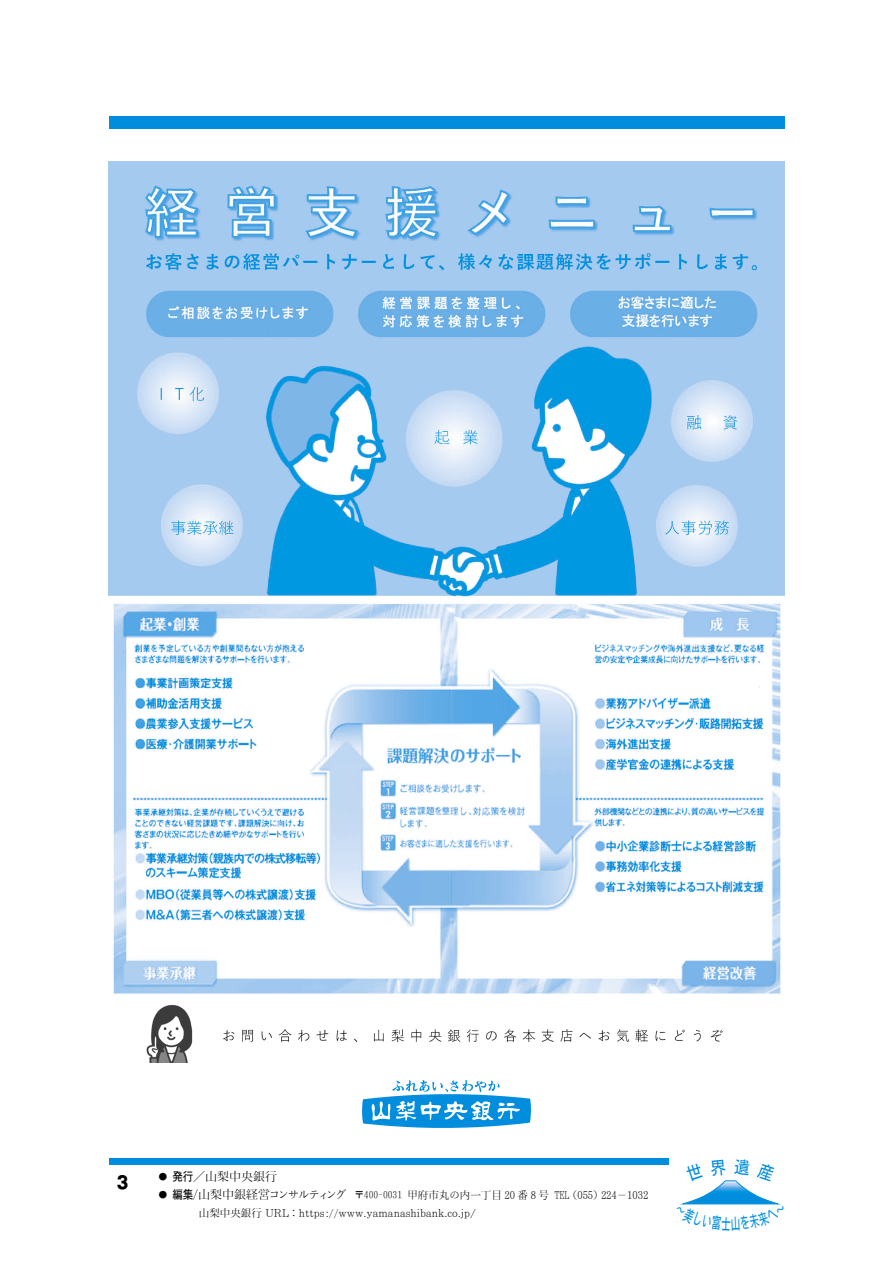
<style>
.page{position:relative;width:893px;height:1263px;background:#fff}
.page>*{position:absolute;margin:0;border:0;box-sizing:border-box;transform-origin:0 0}
.t1{font:18px "Mn Ip T6 M75";color:#000}
.t2{font:12px "Motoya Mincho W2 90 msp RKSJ H";color:#000}
.t3{font:10.5px/18px "Motoya Mincho W2 90 msp RKSJ H";color:#000}
.s1{font-size:9px}
.s2{font-family:"Motoya Gothic W3 90 msp RKSJ H"}
.s3{font-family:"Motoya Gothic W3 90 msp RKSJ H";font-size:12px}
.s4{font-size:12px}
.s5{font-family:"Mn M2 M50";font-size:9px}
.s6{font-family:"Mn M2 Mzn"}
</style>
<div class="page">
<img style="left:362px;top:1080px;width:169px;height:47px">
<img style="left:109px;top:162px;width:675px;height:900px">
<div style="left:109px;top:117px;width:675px;height:12px;background:#008ddd"></div>
<div style="left:109px;top:1158px;width:675px;height:6px;background:#008ddd"></div>
<div style="left:670px;top:1156px;width:119px;height:30px;background:#fff"></div>
<svg style="left:680px;top:1180px;width:101px;height:25px"></svg>
<h1 class="t1" style="left:116px;top:1174px;width:15px">3</h1>
<p class="t2" style="left:158px;top:1171px;width:120px"><span class="s1">●</span> <span class="s2">発行</span>／山梨中央銀行</p>
<p class="t3" style="left:157px;top:1186px;width:493px"><span class="s1">●</span> <span class="s3">編集／</span><span class="s4">山梨中銀経営コンサルティング</span> <span class="s1">〒</span><span class="s5">400-0031</span> 甲府市丸の内一丁目 20 番 8 号 TEL（055）224－1032<span class="s4">　　　</span> 山梨中央銀行 URL <span class="s6">:</span> https://www.yamanashibank.co.jp/</p>
</div>
